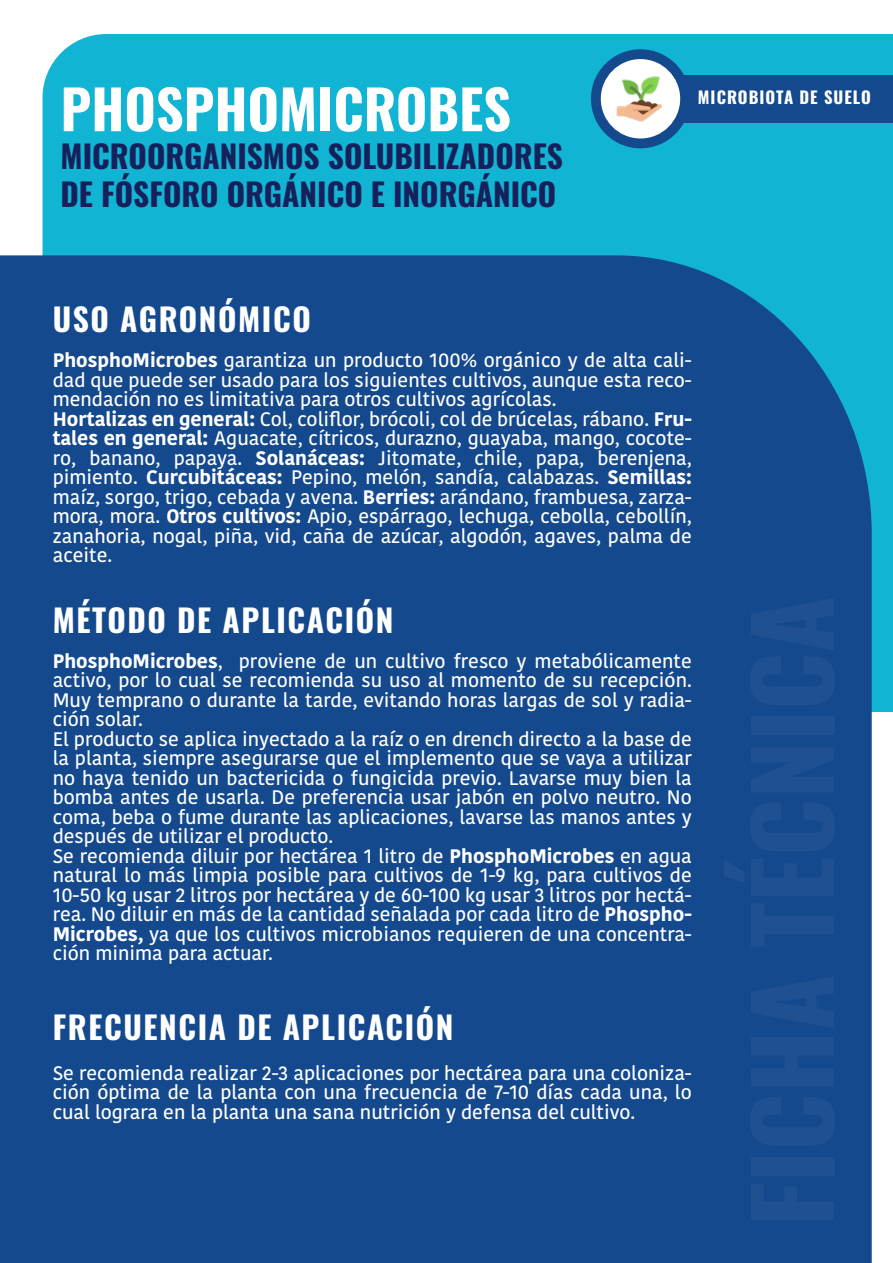
<style>
.page{position:relative;width:893px;height:1263px;background:#fff}
.page>*{position:absolute;margin:0;border:0;box-sizing:border-box;transform-origin:0 0}
.t1{font:700 54px "Oswald";color:#fff}
.t2{font:700 31.5px/37.8px "Oswald";color:#16215c}
.t3{font:700 31.5px "Oswald";letter-spacing:.05em;color:#fff}
.t4{font:500 19.5px/19.5px "Kohinoor";color:#fff}
.t5{font:700 16.65px "Oswald";letter-spacing:.06em;color:#fff}
.s1{font-weight:700}
</style>
<div class="page">
<div style="left:43px;top:34px;width:850px;height:678px;background:#11b4d3"></div>
<div style="left:0;top:255px;width:872px;height:1008px;background:#14498d"></div>
<div style="left:672px;top:75px;width:221px;height:48px;background:#14498d"></div>
<div style="left:591px;top:49px;width:99px;height:99px;background:#14498d;border-radius:50%"></div>
<div style="left:601px;top:59px;width:79px;height:79px;background:#fff;border-radius:50%"></div>
<img style="left:616px;top:76px;width:45px;height:45px">
<h1 class="t1" style="left:61px;top:81px;width:452px">PHOSPHOMICROBES</h1>
<h2 class="t2" style="left:61px;top:139px;width:504px">MICROORGANISMOS SOLUBILIZADORES<br>DE FÓSFORO ORGÁNICO E INORGÁNICO</h2>
<h2 class="t3" style="left:53px;top:303px;width:260px">USO AGRONÓMICO</h2>
<p class="t5" style="left:698px;top:89px;width:174px">MICROBIOTA DE SUELO</p>
<p class="t4" style="left:53px;top:351px;width:641px"><span class="s1">PhosphoMicrobes</span> garantiza un producto 100% orgánico y de alta cali&shy;dad que puede ser usado para los siguientes cultivos, aunque esta reco&shy;mendación no es limitativa para otros cultivos agrícolas.<br><span class="s1">Hortalizas en general:</span> Col, coliflor, brócoli, col de brúcelas, rábano. <span class="s1">Fru&shy;tales en general:</span> Aguacate, cítricos, durazno, guayaba, mango, cocote&shy;ro, banano, papaya. <span class="s1">Solanáceas:</span> Jitomate, chile, papa, berenjena, pimiento. <span class="s1">Curcubitáceas:</span> Pepino, melón, sandía, calabazas. <span class="s1">Semillas: </span>maíz, sorgo, trigo, cebada y avena. <span class="s1">Berries:</span> arándano, frambuesa, zarza&shy;mora, mora. <span class="s1">Otros cultivos:</span> Apio, espárrago, lechuga, cebolla, cebollín, zanahoria, nogal, piña, vid, caña de azúcar, algodón, agaves, palma de aceite.</p>
<h2 class="t3" style="left:53px;top:603px;width:342px">MÉTODO DE APLICACIÓN</h2>
<p class="t4" style="left:53px;top:651px;width:641px"><span class="s1">PhosphoMicrobes</span>, proviene de un cultivo fresco y metabólicamente activo, por lo cual se recomienda su uso al momento de su recepción.<br>Muy temprano o durante la tarde, evitando horas largas de sol y radia&shy;ción solar.<br>El producto se aplica inyectado a la raíz o en drench directo a la base de la planta, siempre asegurarse que el implemento que se vaya a utilizar no haya tenido un bactericida o fungicida previo. Lavarse muy bien la bomba antes de usarla. De preferencia usar jabón en polvo neutro. No coma, beba o fume durante las aplicaciones, lavarse las manos antes y después de utilizar el producto.<br>Se recomienda diluir por hectárea 1 litro de <span class="s1">PhosphoMicrobes</span> en agua natural lo más limpia posible para cultivos de 1-9 kg, para cultivos de 10-50 kg usar 2 litros por hectárea y de 60-100 kg usar 3 litros por hectá&shy;rea. No diluir en más de la cantidad señalada por cada litro de <span class="s1">Phospho-Microbes,</span> ya que los cultivos microbianos requieren de una concentra&shy;ción minima para actuar.</p>
<h2 class="t3" style="left:53px;top:1010px;width:402px">FRECUENCIA DE APLICACIÓN</h2>
<p class="t4" style="left:53px;top:1063px;width:641px;text-align:justify">Se recomienda realizar 2-3 aplicaciones por hectárea para una coloniza&shy;ción óptima de la planta con una frecuencia de 7-10 días cada una, lo cual lograra en la planta una sana nutrición y defensa del cultivo.</p>
</div>
